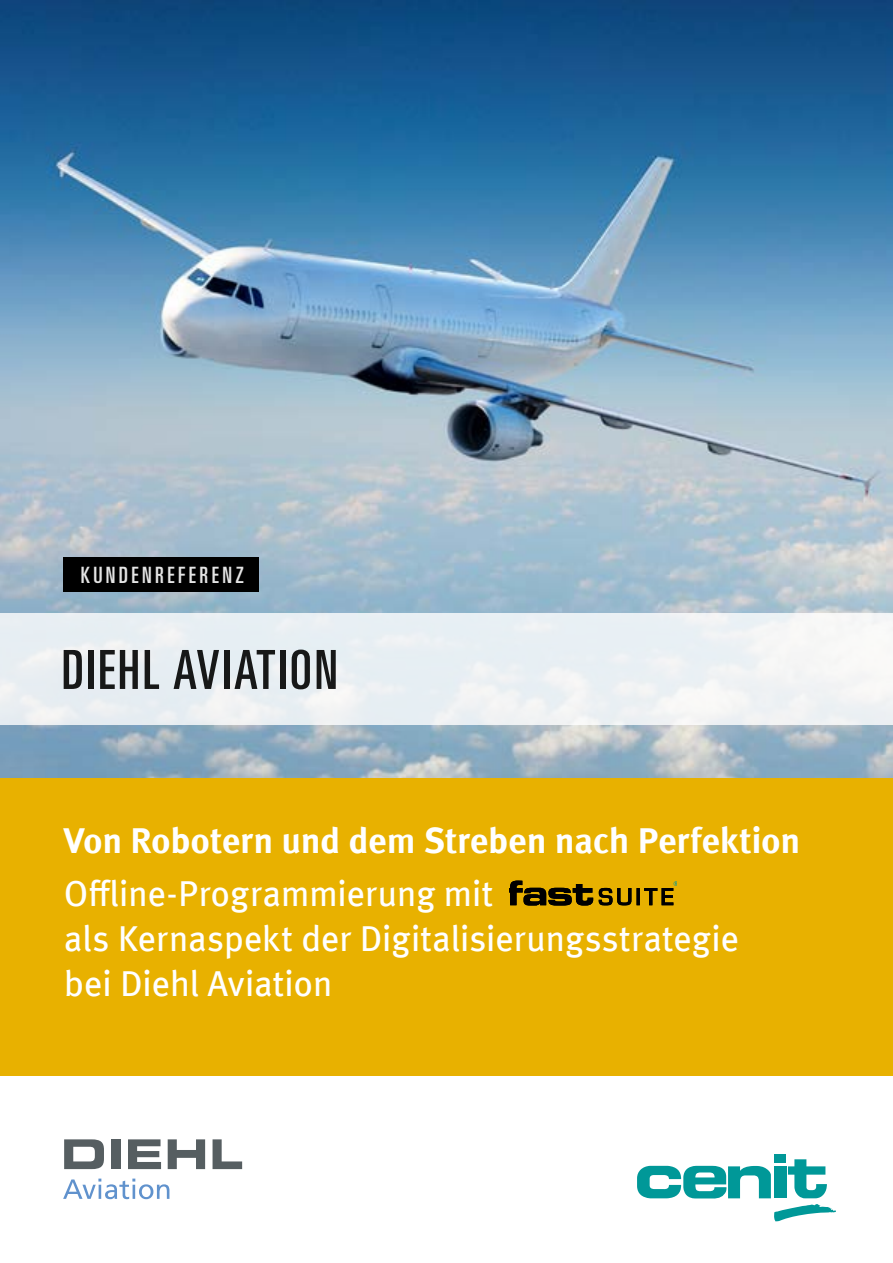
<style>
.page{position:relative;width:893px;height:1263px;background:#fff}
.page>*{position:absolute;margin:0;border:0;box-sizing:border-box;transform-origin:0 0}
.t1{font:54px "Univers LT Pro Ult Cond";letter-spacing:.05em;color:#000}
.t2{font:36px/45px "Meta Offc Pro";letter-spacing:-.01em;color:#fff}
.t3{font:700 36px "Meta Offc Pro";letter-spacing:-.01em;color:#fff}
.t4{font:22.5px "Univers LT Pro Ult Cond";letter-spacing:.16em;color:#fff}
</style>
<div class="page">
<img style="left:0;top:0;width:893px;height:778px">
<div style="left:0;top:613px;width:893px;height:111px;background:linear-gradient(to right,#e6edf2,#f2f4f5)"></div>
<div style="left:64px;top:558px;width:195px;height:34px;background:#000"></div>
<div style="left:0;top:778px;width:893px;height:298px;background:#e8b100"></div>
<div style="left:774px;top:1154px;width:12px;height:8px;background:#009898"></div>
<svg style="left:637px;top:1159px;width:199px;height:62px"></svg>
<svg style="left:509px;top:880px;width:84px;height:25px"></svg>
<svg style="left:599px;top:881px;width:77px;height:24px"></svg>
<svg style="left:64px;top:1139px;width:40px;height:30px"></svg>
<div style="left:111px;top:1139px;width:9px;height:30px;background:#565e61"></div>
<svg style="left:128px;top:1139px;width:33px;height:30px"></svg>
<svg style="left:168px;top:1139px;width:37px;height:30px"></svg>
<svg style="left:213px;top:1139px;width:29px;height:30px"></svg>
<svg style="left:63px;top:1178px;width:106px;height:21px"></svg>
<p class="t4" style="left:81px;top:560px;width:165px">KUNDENREFERENZ</p>
<h1 class="t1" style="left:62px;top:632px;width:277px">DIEHL AVIATION</h1>
<p class="t3" style="left:64px;top:812px;width:738px">Von Robotern und dem Streben nach Perfektion</p>
<p class="t2" style="left:64px;top:869px;width:677px">Offline-Programmierung mit<br>als Kernaspekt der Digitalisierungsstrategie bei Diehl Aviation</p>
</div>
